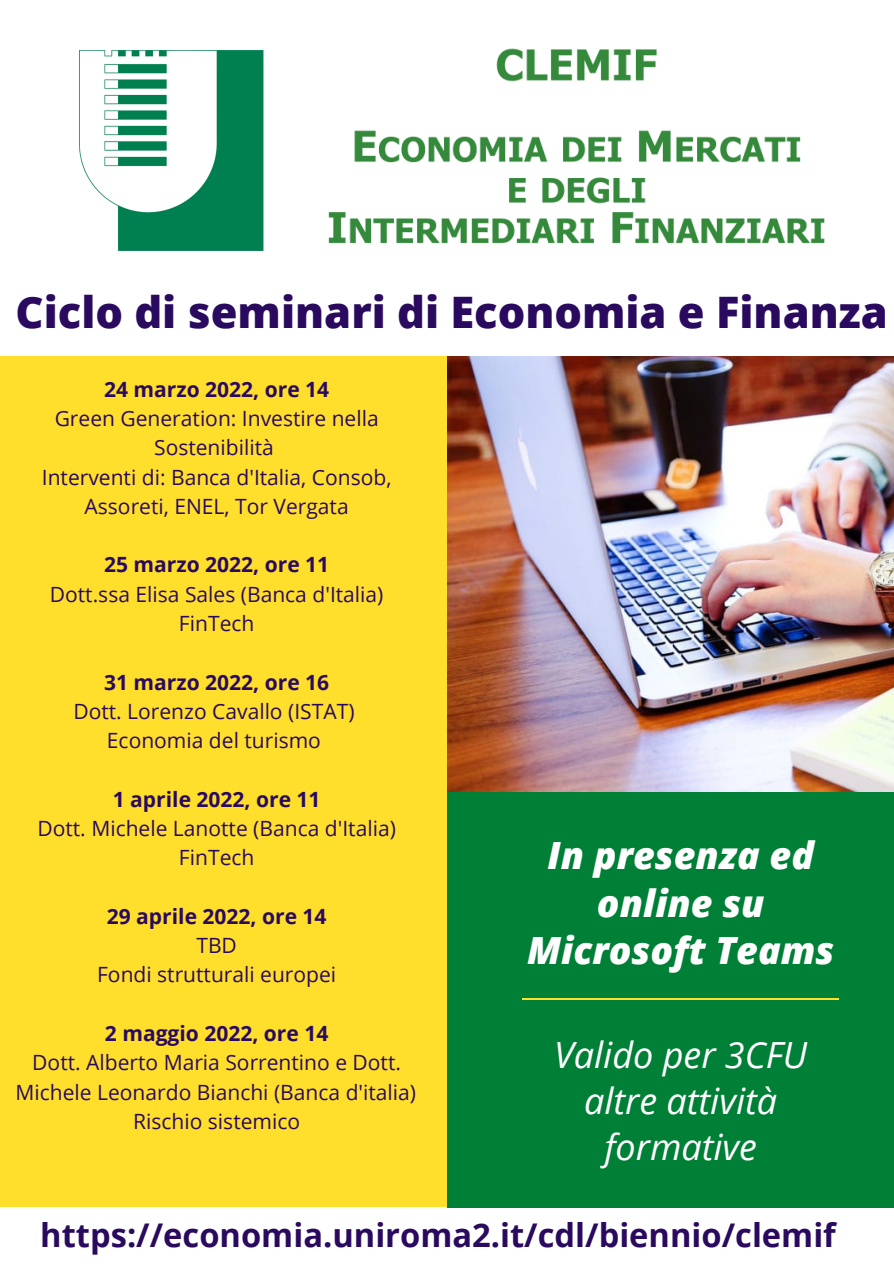
<style>
.page{position:relative;width:894px;height:1264px;background:#fff}
.page>*{position:absolute;margin:0;border:0;box-sizing:border-box;transform-origin:0 0}
.t1{font:800 43.35px "Open Sans";color:#2a0a5e}
.t2{font:italic 800 37.5px/47.2px "Open Sans";color:#fff;text-align:center}
.t3{font:italic 36px/46.2px "Open Sans";color:#fff;text-align:center}
.t4{font:700 32.7px "Open Sans";color:#2a0a5e}
.t5{font:21px/29.2px "Open Sans";color:#2a0a5e;text-align:center}
.t6{font:700 21px "Open Sans";color:#2a0a5e}
</style>
<div class="page">
<div style="left:0;top:0;width:893px;height:1263px;background:#ffdf2b"></div>
<img style="left:447px;top:356px;width:446px;height:436px">
<div style="left:0;top:0;width:893px;height:356px;background:#fff"></div>
<div style="left:0;top:1207px;width:893px;height:56px;background:#fff"></div>
<div style="left:447px;top:792px;width:446px;height:415px;background:#008037"></div>
<hr style="left:522px;top:998px;width:317px;height:1px;background:#ffdf2b">
<img style="left:79px;top:50px;width:185px;height:201px">
<img style="left:328px;top:48px;width:497px;height:196px">
<p class="t1" style="left:16px;top:282px;width:873px">Ciclo di seminari di Economia e Finanza</p>
<p class="t6" style="left:104px;top:374px;width:226px">24 marzo 2022, ore 14</p>
<p class="t5" style="left:55px;top:403px;width:325px">Green Generation: Investire nella<br>Sostenibilità</p>
<p class="t5" style="left:42px;top:462px;width:351px">Interventi di: Banca d'Italia, Consob,<br>Assoreti, ENEL, Tor Vergata</p>
<p class="t6" style="left:104px;top:550px;width:226px">25 marzo 2022, ore 11</p>
<p class="t5" style="left:50px;top:579px;width:335px">Dott.ssa Elisa Sales (Banca d'Italia)</p>
<p class="t5" style="left:179px;top:608px;width:77px">FinTech</p>
<p class="t6" style="left:104px;top:667px;width:226px">31 marzo 2022, ore 16</p>
<p class="t5" style="left:73px;top:696px;width:282px">Dott. Lorenzo Cavallo (ISTAT)</p>
<p class="t5" style="left:107px;top:725px;width:215px">Economia del turismo</p>
<p class="t6" style="left:113px;top:784px;width:209px">1 aprile 2022, ore 11</p>
<p class="t5" style="left:37px;top:813px;width:360px">Dott. Michele Lanotte (Banca d'Italia)</p>
<p class="t5" style="left:179px;top:842px;width:77px">FinTech</p>
<p class="t6" style="left:107px;top:901px;width:221px">29 aprile 2022, ore 14</p>
<p class="t5" style="left:196px;top:930px;width:42px">TBD</p>
<p class="t5" style="left:97px;top:959px;width:240px">Fondi strutturali europei</p>
<p class="t6" style="left:105px;top:1018px;width:225px">2 maggio 2022, ore 14</p>
<p class="t5" style="left:16px;top:1047px;width:402px">Dott. Alberto Maria Sorrentino e Dott.<br>Michele Leonardo Bianchi (Banca d'italia)</p>
<p class="t5" style="left:133px;top:1106px;width:168px">Rischio sistemico</p>
<p class="t2" style="left:527px;top:831px;width:309px">In presenza ed online su<br>Microsoft Teams</p>
<p class="t3" style="left:554px;top:1030px;width:254px">Valido per 3CFU</p>
<p class="t3" style="left:584px;top:1077px;width:194px">altre attività formative</p>
<p class="t4" style="left:40px;top:1212px;width:797px">https://economia.uniroma2.it/cdl/biennio/clemif</p>
</div>
